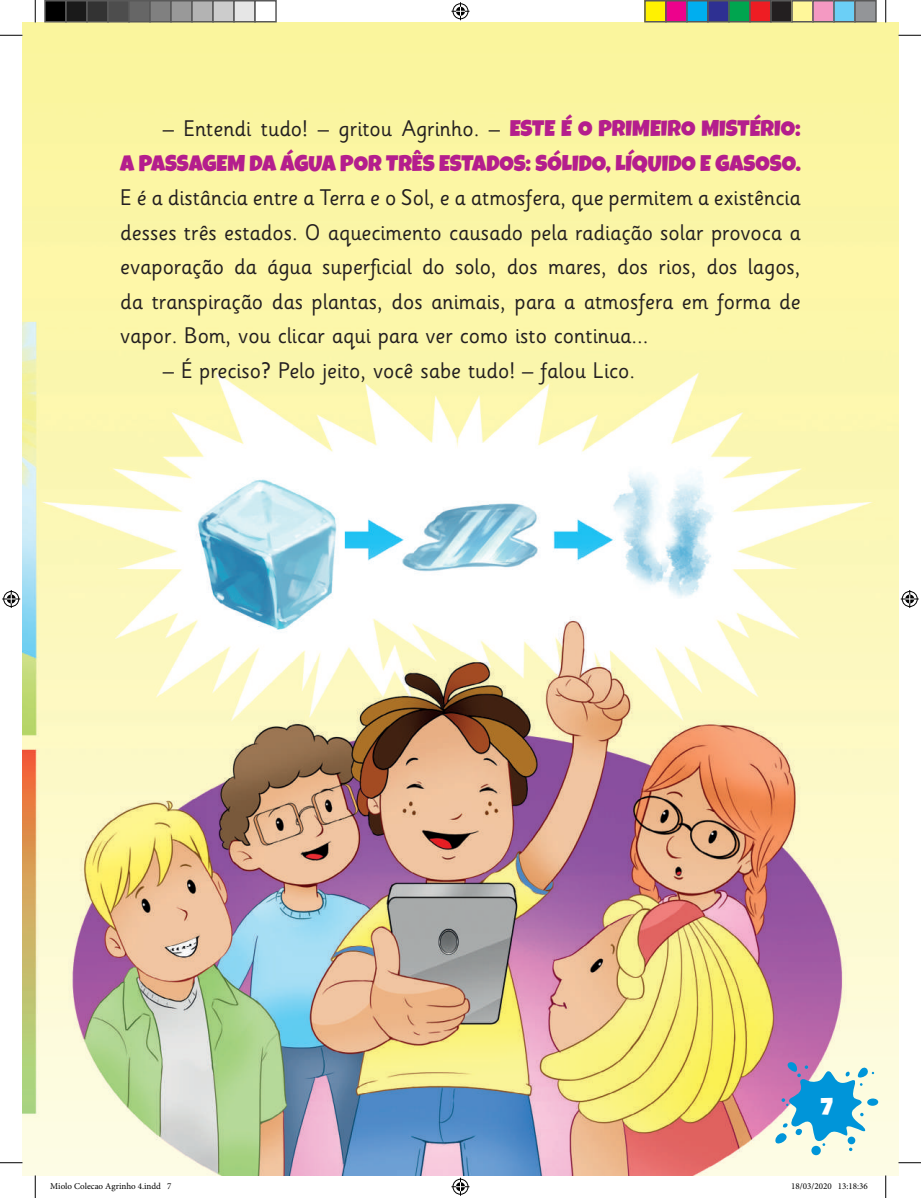
<style>
.page{position:relative;width:921px;height:1198px;background:#fff}
.page>*{position:absolute;margin:0;border:0;box-sizing:border-box;transform-origin:0 0}
.t1{font:24px "Luckiest Guy";color:#fff}
.t2{font:22.5px/34.5px "Sassoon Infant Std";color:#231f20;text-align:justify}
.t3{font:22.5px "Luckiest Guy";color:#b41e8d}
.t4{font:9px "Minion Pro";color:#000}
.s1{font-family:"Luckiest Guy";color:#b41e8d}
</style>
<div class="page">
<img style="left:22px;top:22px;width:876px;height:1153px">
<div style="left:867px;top:1098px;width:11px;height:7px;background:#0095d9;border-radius:50%"></div>
<div style="left:811px;top:1145px;width:10px;height:10px;background:#0095d9;border-radius:50%"></div>
<svg style="left:774px;top:1059px;width:100px;height:91px;background:#91bcd5"></svg>
<hr style="left:34px;top:0;width:2px;height:23px;background:#fff">
<hr style="left:885px;top:0;width:2px;height:23px;background:#fff">
<svg style="left:0;top:35px;width:22px;height:1px"></svg>
<svg style="left:898px;top:35px;width:23px;height:1px"></svg>
<svg style="left:0;top:1162px;width:22px;height:1px"></svg>
<svg style="left:898px;top:1162px;width:23px;height:1px"></svg>
<svg style="left:35px;top:0;width:1px;height:23px"></svg>
<svg style="left:35px;top:1175px;width:1px;height:22px"></svg>
<svg style="left:885px;top:0;width:1px;height:23px"></svg>
<svg style="left:885px;top:1175px;width:1px;height:22px"></svg>
<svg style="left:451px;top:2px;width:18px;height:18px"></svg>
<svg style="left:451px;top:1177px;width:18px;height:18px"></svg>
<svg style="left:2px;top:590px;width:18px;height:18px"></svg>
<svg style="left:901px;top:590px;width:18px;height:18px"></svg>
<div style="left:45px;top:1px;width:21px;height:21px;background:#000"></div>
<div style="left:44px;top:0;width:23px;height:22px;border:2px solid #595959"></div>
<div style="left:66px;top:1px;width:21px;height:21px;background:#1a1a1a"></div>
<div style="left:65px;top:0;width:23px;height:22px;border:2px solid #595959"></div>
<div style="left:87px;top:1px;width:21px;height:21px;background:#333"></div>
<div style="left:86px;top:0;width:23px;height:22px;border:2px solid #595959"></div>
<div style="left:108px;top:1px;width:21px;height:21px;background:#4d4d4d"></div>
<div style="left:107px;top:0;width:23px;height:22px;border:2px solid #595959"></div>
<div style="left:129px;top:1px;width:21px;height:21px;background:#666"></div>
<div style="left:128px;top:0;width:23px;height:22px;border:2px solid #595959"></div>
<div style="left:150px;top:1px;width:21px;height:21px;background:#808080"></div>
<div style="left:149px;top:0;width:23px;height:22px;border:2px solid #595959"></div>
<div style="left:171px;top:1px;width:21px;height:21px;background:#999"></div>
<div style="left:170px;top:0;width:23px;height:22px;border:2px solid #595959"></div>
<div style="left:192px;top:1px;width:21px;height:21px;background:#b3b3b3"></div>
<div style="left:191px;top:0;width:23px;height:22px;border:2px solid #595959"></div>
<div style="left:213px;top:1px;width:21px;height:21px;background:#ccc"></div>
<div style="left:212px;top:0;width:23px;height:22px;border:2px solid #595959"></div>
<div style="left:234px;top:1px;width:21px;height:21px;background:#e6e6e6"></div>
<div style="left:233px;top:0;width:23px;height:22px;border:2px solid #595959"></div>
<div style="left:254px;top:0;width:23px;height:22px;border:2px solid #595959"></div>
<div style="left:645px;top:1px;width:21px;height:21px;background:#fff101"></div>
<div style="left:644px;top:0;width:23px;height:22px;border:2px solid #595959"></div>
<div style="left:666px;top:1px;width:21px;height:21px;background:#ed028c"></div>
<div style="left:665px;top:0;width:23px;height:22px;border:2px solid #595959"></div>
<div style="left:687px;top:1px;width:21px;height:21px;background:#00aeef"></div>
<div style="left:686px;top:0;width:23px;height:22px;border:2px solid #595959"></div>
<div style="left:708px;top:1px;width:21px;height:21px;background:#2e3092"></div>
<div style="left:707px;top:0;width:23px;height:22px;border:2px solid #595959"></div>
<div style="left:729px;top:1px;width:21px;height:21px;background:#00a54f"></div>
<div style="left:728px;top:0;width:23px;height:22px;border:2px solid #595959"></div>
<div style="left:750px;top:1px;width:21px;height:21px;background:#ee1d23"></div>
<div style="left:749px;top:0;width:23px;height:22px;border:2px solid #595959"></div>
<div style="left:771px;top:1px;width:21px;height:21px;background:#231f20"></div>
<div style="left:770px;top:0;width:23px;height:22px;border:2px solid #595959"></div>
<div style="left:792px;top:1px;width:21px;height:21px;background:#fff79a"></div>
<div style="left:791px;top:0;width:23px;height:22px;border:2px solid #595959"></div>
<div style="left:813px;top:1px;width:21px;height:21px;background:#f499c2"></div>
<div style="left:812px;top:0;width:23px;height:22px;border:2px solid #595959"></div>
<div style="left:834px;top:1px;width:21px;height:21px;background:#6bcff6"></div>
<div style="left:833px;top:0;width:23px;height:22px;border:2px solid #595959"></div>
<div style="left:855px;top:1px;width:21px;height:21px;background:#939598"></div>
<div style="left:854px;top:0;width:23px;height:22px;border:2px solid #595959"></div>
<div style="left:50px;top:1139px;width:122px;height:37px;background:#fdfce4"></div>
<p class="t2" style="left:163px;top:112px;width:639px">– Entendi tudo! – gritou Agrinho. – <span class="s1">ESTE É O PRIMEIRO MISTÉRIO:</span></p>
<p class="t3" style="left:120px;top:148px;width:682px">A PASSAGEM DA ÁGUA POR TRÊS ESTADOS: SÓLIDO, LÍQUIDO E GASOSO.</p>
<p class="t2" style="left:120px;top:181px;width:682px">E é a distância entre a Terra e o Sol, e a atmosfera, que permitem a existência desses três estados. O aquecimento causado pela radiação solar provoca a evaporação da água superficial do solo, dos mares, dos rios, dos lagos, da transpiração das plantas, dos animais, para a atmosfera em forma de vapor. Bom, vou clicar aqui para ver como isto continua...</p>
<p class="t2" style="left:163px;top:353px;width:474px">– É preciso? Pelo jeito, você sabe tudo! – falou Lico.</p>
<p class="t1" style="left:821px;top:1090px;width:14px">7</p>
<p class="t4" style="left:50px;top:1179px;width:123px">Miolo Colecao Agrinho 4.indd 7</p>
<p class="t4" style="left:791px;top:1179px;width:78px">18/03/2020 13:18:36</p>
</div>
